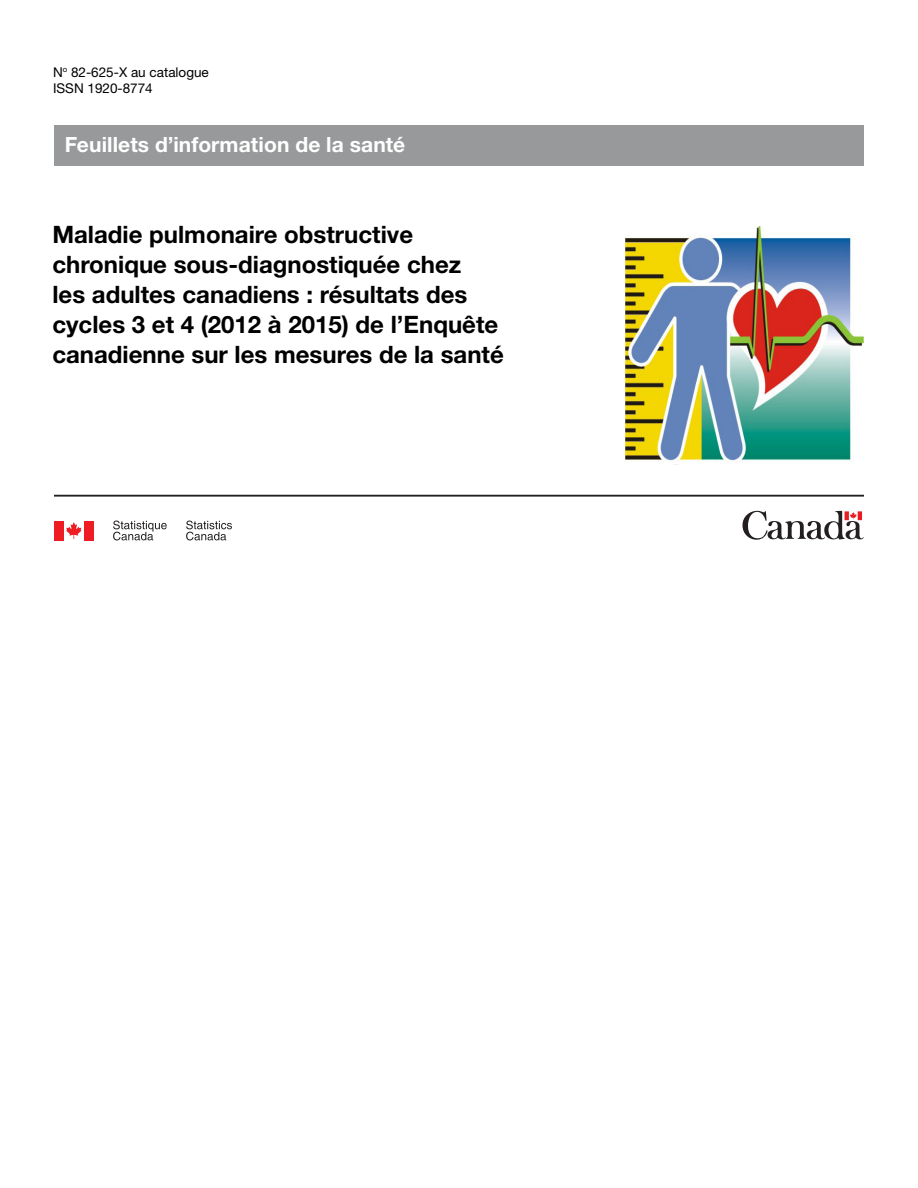
<style>
.page{position:relative;width:918px;height:1188px;background:#fff}
.page>*{position:absolute;margin:0;border:0;box-sizing:border-box;transform-origin:0 0}
.t1{font:700 24px/30px "Helvetica Neue LT Std";color:#000}
.t2{font:700 21px "Helvetica Neue LT Std";letter-spacing:.005em;color:#fff}
.t3{font:13.5px/16.5px "Helvetica Neue LT Std";color:#000}
</style>
<div class="page">
<svg style="left:742px;top:511px;width:122px;height:29px"></svg>
<svg style="left:66px;top:522px;width:16px;height:17px"></svg>
<div style="left:54px;top:521px;width:10px;height:19px;background:#ee1d23"></div>
<div style="left:84px;top:521px;width:10px;height:19px;background:#ee1d23"></div>
<svg style="left:113px;top:521px;width:54px;height:19px"></svg>
<svg style="left:186px;top:521px;width:46px;height:19px"></svg>
<hr style="left:54px;top:495px;width:810px;height:1px;background:#231f20">
<div style="left:54px;top:125px;width:810px;height:40px;background:#98999b"></div>
<img style="left:625px;top:226px;width:239px;height:236px">
<p class="t3" style="left:53px;top:63px;width:157px">N<sup>o</sup> 82-625-X au catalogue<br>ISSN 1920-8774</p>
<p class="t2" style="left:65px;top:132px;width:342px">Feuillets d’information de la santé</p>
<p class="t1" style="left:52px;top:219px;width:453px">Maladie pulmonaire obstructive chronique sous-diagnostiquée chez<br>les adultes canadiens : résultats des cycles 3 et 4 (2012 à 2015) de l’Enquête canadienne sur les mesures de la santé</p>
</div>
